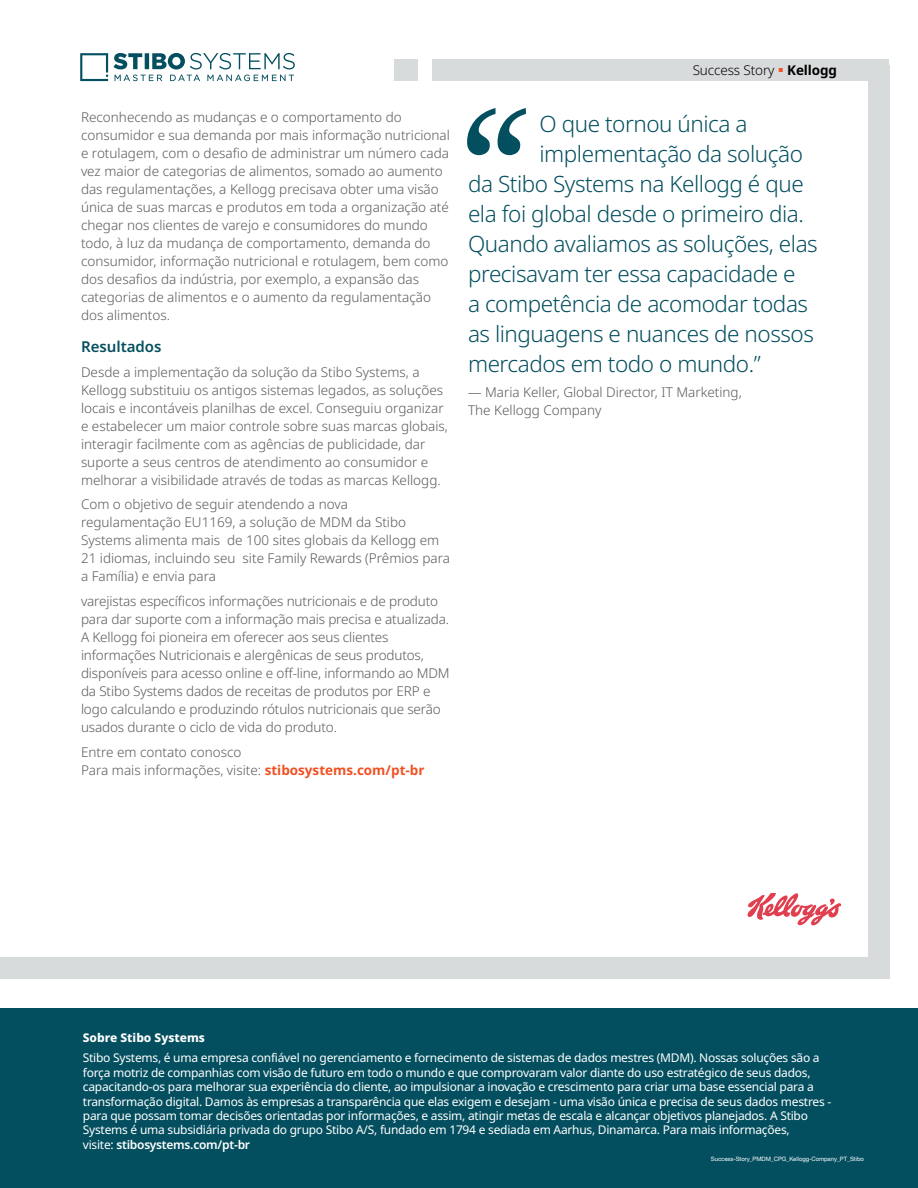
<style>
.page{position:relative;width:918px;height:1188px;background:#fff}
.page>*{position:absolute;margin:0;border:0;box-sizing:border-box;transform-origin:0 0}
.t1{font:300 22.5px "Noto Sans";letter-spacing:-.02em;color:#044f5f}
.t2{font:600 15px "Noto Sans";color:#044f5f}
.t3{font:300 13.5px/18px "Noto Sans";color:#58595b}
.t4{font:300 13.5px "Noto Sans";letter-spacing:-.01em;color:#000}
.t5{font:12px/14.4px "Noto Sans";letter-spacing:-.02em;color:#fff}
.t6{font:800 12px "Noto Sans";color:#fff}
.t7{font:6px "Helvetica Neue LT Std";letter-spacing:-.01em;color:#fff}
.s1{font-weight:700;color:#f05123}
.s2{color:#f05123}
.s3{font-weight:700}
.s4{font-weight:600}
</style>
<div class="page">
<svg style="left:80px;top:53px;width:215px;height:28px"></svg>
<div style="left:868px;top:65px;width:22px;height:913px;background:#d8dbdc"></div>
<div style="left:0;top:1009px;width:918px;height:179px;background:#044f5f"></div>
<div style="left:395px;top:59px;width:23px;height:22px;background:#d8dbdc"></div>
<div style="left:433px;top:59px;width:456px;height:22px;background:#d8dbdc"></div>
<div style="left:0;top:957px;width:889px;height:21px;background:#d8dbdc"></div>
<svg style="left:748px;top:893px;width:93px;height:32px"></svg>
<svg style="left:467px;top:108px;width:59px;height:47px"></svg>
<p class="t3" style="left:81px;top:109px;width:371px">Reconhecendo as mudanças e o comportamento do consumidor e sua demanda por mais informação nutricional e rotulagem, com o desafio de administrar um número cada vez maior de categorias de alimentos, somado ao aumento das regulamentações, a Kellogg precisava obter uma visão única de suas marcas e produtos em toda a organização até chegar nos clientes de varejo e consumidores do mundo todo, à luz da mudança de comportamento, demanda do consumidor, informação nutricional e rotulagem, bem como dos desafios da indústria, por exemplo, a expansão das categorias de alimentos e o aumento da regulamentação dos alimentos.</p>
<p class="t2" style="left:81px;top:336px;width:82px">Resultados</p>
<p class="t3" style="left:81px;top:363px;width:369px">Desde a implementação da solução da Stibo Systems, a Kellogg substituiu os antigos sistemas legados, as soluções locais e incontáveis planilhas de excel. Conseguiu organizar e estabelecer um maior controle sobre suas marcas globais, interagir facilmente com as agências de publicidade, dar suporte a seus centros de atendimento ao consumidor e melhorar a visibilidade através de todas as marcas Kellogg.</p>
<p class="t3" style="left:81px;top:496px;width:371px">Com o objetivo de seguir atendendo a nova regulamentação EU1169, a solução de MDM da Stibo Systems alimenta mais de 100 sites globais da Kellogg em 21 idiomas, incluindo seu site Family Rewards (Prêmios para a Família) e envia para</p>
<p class="t3" style="left:81px;top:593px;width:370px">varejistas específicos informações nutricionais e de produto para dar suporte com a informação mais precisa e atualizada.<br>A Kellogg foi pioneira em oferecer aos seus clientes informações Nutricionais e alergênicas de seus produtos, disponíveis para acesso online e off-line, informando ao MDM da Stibo Systems dados de receitas de produtos por ERP e logo calculando e produzindo rótulos nutricionais que serão usados durante o ciclo de vida do produto.</p>
<p class="t3" style="left:81px;top:743px;width:345px">Entre em contato conosco<br>Para mais informações, visite: <span class="s1">stibosystems.com/pt-br</span></p>
<p class="t4" style="left:693px;top:60px;width:146px">Success Story <span class="s2">▪</span> <span class="s3">Kellogg</span></p>
<h1 class="t1" style="left:539px;top:108px;width:210px">O que tornou única a</h1>
<h1 class="t1" style="left:539px;top:138px;width:265px">implementação da solução</h1>
<h1 class="t1" style="left:468px;top:168px;width:337px">da Stibo Systems na Kellogg é que</h1>
<h1 class="t1" style="left:468px;top:198px;width:338px">ela foi global desde o primeiro dia.</h1>
<h1 class="t1" style="left:468px;top:228px;width:351px">Quando avaliamos as soluções, elas</h1>
<h1 class="t1" style="left:468px;top:258px;width:329px">precisavam ter essa capacidade e</h1>
<h1 class="t1" style="left:468px;top:288px;width:342px">a competência de acomodar todas</h1>
<h1 class="t1" style="left:468px;top:318px;width:347px">as linguagens e nuances de nossos</h1>
<h1 class="t1" style="left:468px;top:348px;width:294px">mercados em todo o mundo.”</h1>
<p class="t3" style="left:468px;top:383px;width:275px">— Maria Keller, Global Director, IT Marketing,<br>The Kellogg Company</p>
<p class="t6" style="left:83px;top:1030px;width:124px">Sobre Stibo Systems</p>
<p class="t5" style="left:83px;top:1052px;width:750px">Stibo Systems, é uma empresa confiável no gerenciamento e fornecimento de sistemas de dados mestres (MDM). Nossas soluções são a força motriz de companhias com visão de futuro em todo o mundo e que comprovaram valor diante do uso estratégico de seus dados, capacitando-os para melhorar sua experiência do cliente, ao impulsionar a inovação e crescimento para criar uma base essencial para a transformação digital. Damos às empresas a transparência que elas exigem e desejam - uma visão única e precisa de seus dados mestres - para que possam tomar decisões orientadas por informações, e assim, atingir metas de escala e alcançar objetivos planejados. A Stibo Systems é uma subsidiária privada do grupo Stibo A/S, fundado em 1794 e sediada em Aarhus, Dinamarca. Para mais informações,<br>visite: <span class="s4">stibosystems.com/pt-br</span></p>
<p class="t7" style="left:711px;top:1155px;width:155px">Success-Story_PMDM_CPG_Kellogg-Company_PT_Stibo</p>
</div>
